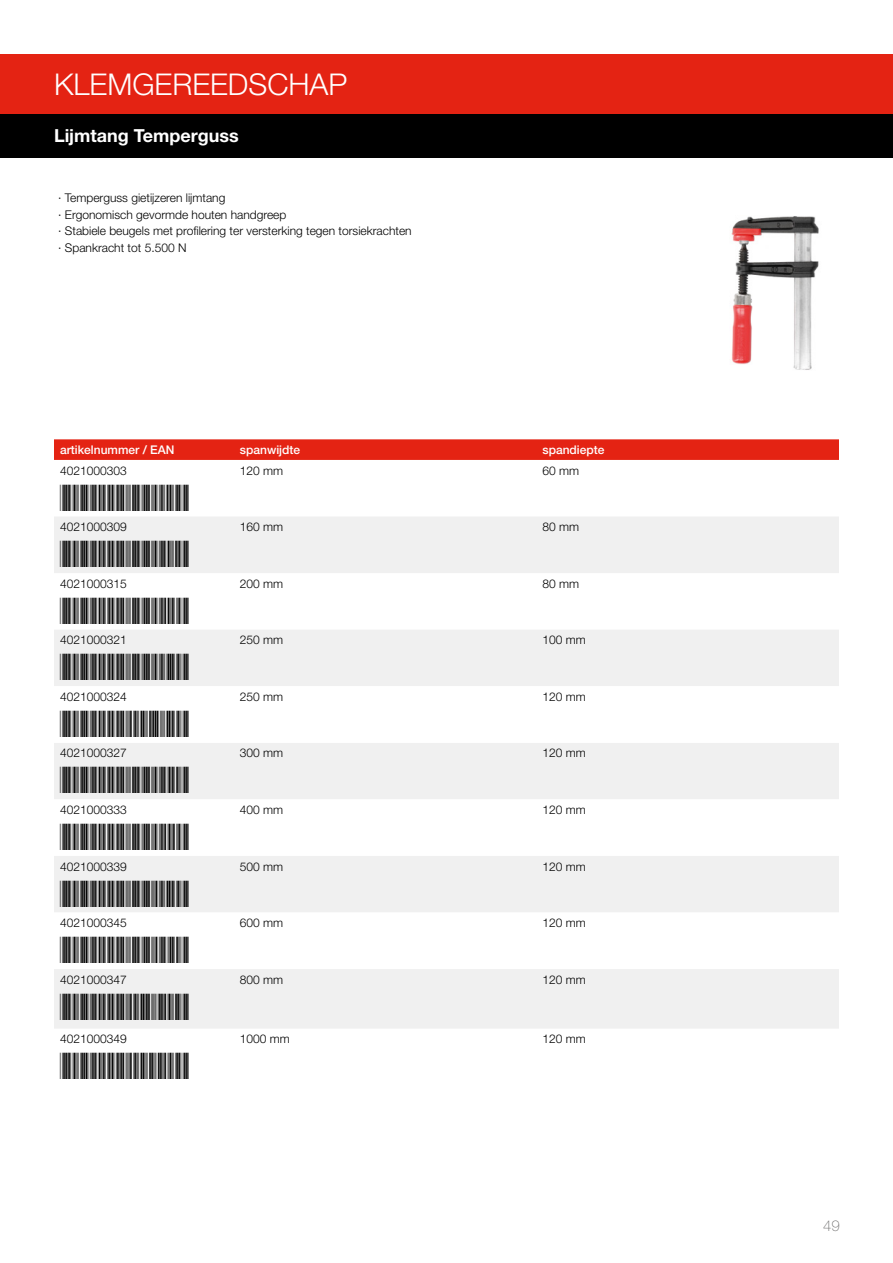
<style>
.page{position:relative;width:893px;height:1263px;background:#fff}
.page>*{position:absolute;margin:0;border:0;box-sizing:border-box;transform-origin:0 0}
.t1{font:34.5px "BCC393 to 1 HD Wide";color:#000}
.t2{font:300 30px "Helvetica Neue LT Std";color:#fff}
.t3{font:700 18px "Helvetica Neue LT Std";color:#fff}
.t4{font:100 15px "Helvetica Neue LT Std";color:#706f6f}
.t5{font:300 12px/16.5px "Helvetica Neue LT Std";color:#000}
.t6{font:500 12px "Helvetica Neue LT Std";color:#fff}
</style>
<div class="page">
<div style="left:0;top:54px;width:893px;height:64px;background:#e42313"></div>
<div style="left:0;top:114px;width:893px;height:43px;background:#000"></div>
<svg style="left:54px;top:439px;width:785px;height:21px;background:#e42717"></svg>
<svg style="left:54px;top:517px;width:785px;height:169px;fill:#f0f0f0"></svg>
<svg style="left:54px;top:743px;width:785px;height:169px;fill:#f0f0f0"></svg>
<div style="left:54px;top:969px;width:785px;height:59px;background:#f0f0f0"></div>
<img style="left:731px;top:216px;width:88px;height:154px">
<h2 class="t2" style="left:54px;top:66px;width:295px">KLEMGEREEDSCHAP</h2>
<h3 class="t3" style="left:54px;top:124px;width:186px">Lijmtang Temperguss</h3>
<p class="t5" style="left:58px;top:190px;width:355px">· Temperguss gietijzeren lijmtang<br>· Ergonomisch gevormde houten handgreep<br>· Stabiele beugels met profilering ter versterking tegen torsiekrachten · Spankracht tot 5.500 N</p>
<p class="t6" style="left:60px;top:442px;width:116px">artikelnummer / EAN</p>
<p class="t6" style="left:240px;top:442px;width:62px">spanwijdte</p>
<p class="t6" style="left:542px;top:442px;width:64px">spandiepte</p>
<p class="t5" style="left:60px;top:462px;width:68px">4021000303</p>
<h1 class="t1" style="left:60px;top:478px;width:131px">*8715883013147*</h1>
<p class="t5" style="left:240px;top:462px;width:45px">120 mm</p>
<p class="t5" style="left:542px;top:462px;width:38px">60 mm</p>
<p class="t5" style="left:60px;top:518px;width:68px">4021000309</p>
<h1 class="t1" style="left:60px;top:535px;width:131px">*8715883013154*</h1>
<p class="t5" style="left:60px;top:575px;width:68px">4021000315</p>
<h1 class="t1" style="left:60px;top:591px;width:131px">*8715883013161*</h1>
<p class="t5" style="left:60px;top:631px;width:68px">4021000321</p>
<h1 class="t1" style="left:60px;top:648px;width:131px">*8715883013178*</h1>
<p class="t5" style="left:60px;top:688px;width:68px">4021000324</p>
<h1 class="t1" style="left:60px;top:705px;width:131px">*8715883904308*</h1>
<p class="t5" style="left:60px;top:745px;width:68px">4021000327</p>
<h1 class="t1" style="left:60px;top:761px;width:131px">*8715883013185*</h1>
<p class="t5" style="left:60px;top:801px;width:68px">4021000333</p>
<h1 class="t1" style="left:60px;top:818px;width:131px">*8715883013192*</h1>
<p class="t5" style="left:60px;top:858px;width:68px">4021000339</p>
<h1 class="t1" style="left:60px;top:874px;width:131px">*8715883013208*</h1>
<p class="t5" style="left:60px;top:914px;width:68px">4021000345</p>
<h1 class="t1" style="left:60px;top:931px;width:131px">*8715883013215*</h1>
<p class="t5" style="left:60px;top:971px;width:68px">4021000347</p>
<h1 class="t1" style="left:60px;top:987px;width:131px">*8715883903790*</h1>
<p class="t5" style="left:60px;top:1030px;width:68px">4021000349</p>
<h1 class="t1" style="left:60px;top:1047px;width:131px">*8715883900027*</h1>
<p class="t5" style="left:240px;top:518px;width:45px">160 mm</p>
<p class="t5" style="left:542px;top:518px;width:38px">80 mm</p>
<p class="t5" style="left:240px;top:575px;width:45px">200 mm</p>
<p class="t5" style="left:542px;top:575px;width:38px">80 mm</p>
<p class="t5" style="left:240px;top:631px;width:45px">250 mm</p>
<p class="t5" style="left:542px;top:631px;width:45px">100 mm</p>
<p class="t5" style="left:240px;top:688px;width:45px">250 mm</p>
<p class="t5" style="left:542px;top:688px;width:45px">120 mm</p>
<p class="t5" style="left:240px;top:745px;width:45px">300 mm</p>
<p class="t5" style="left:542px;top:745px;width:45px">120 mm</p>
<p class="t5" style="left:240px;top:801px;width:45px">400 mm</p>
<p class="t5" style="left:542px;top:801px;width:45px">120 mm</p>
<p class="t5" style="left:240px;top:858px;width:45px">500 mm</p>
<p class="t5" style="left:542px;top:858px;width:45px">120 mm</p>
<p class="t5" style="left:240px;top:914px;width:45px">600 mm</p>
<p class="t5" style="left:542px;top:914px;width:45px">120 mm</p>
<p class="t5" style="left:240px;top:971px;width:45px">800 mm</p>
<p class="t5" style="left:542px;top:971px;width:45px">120 mm</p>
<p class="t5" style="left:240px;top:1030px;width:52px">1000 mm</p>
<p class="t5" style="left:542px;top:1030px;width:45px">120 mm</p>
<p class="t4" style="left:823px;top:1217px;width:18px">49</p>
</div>
